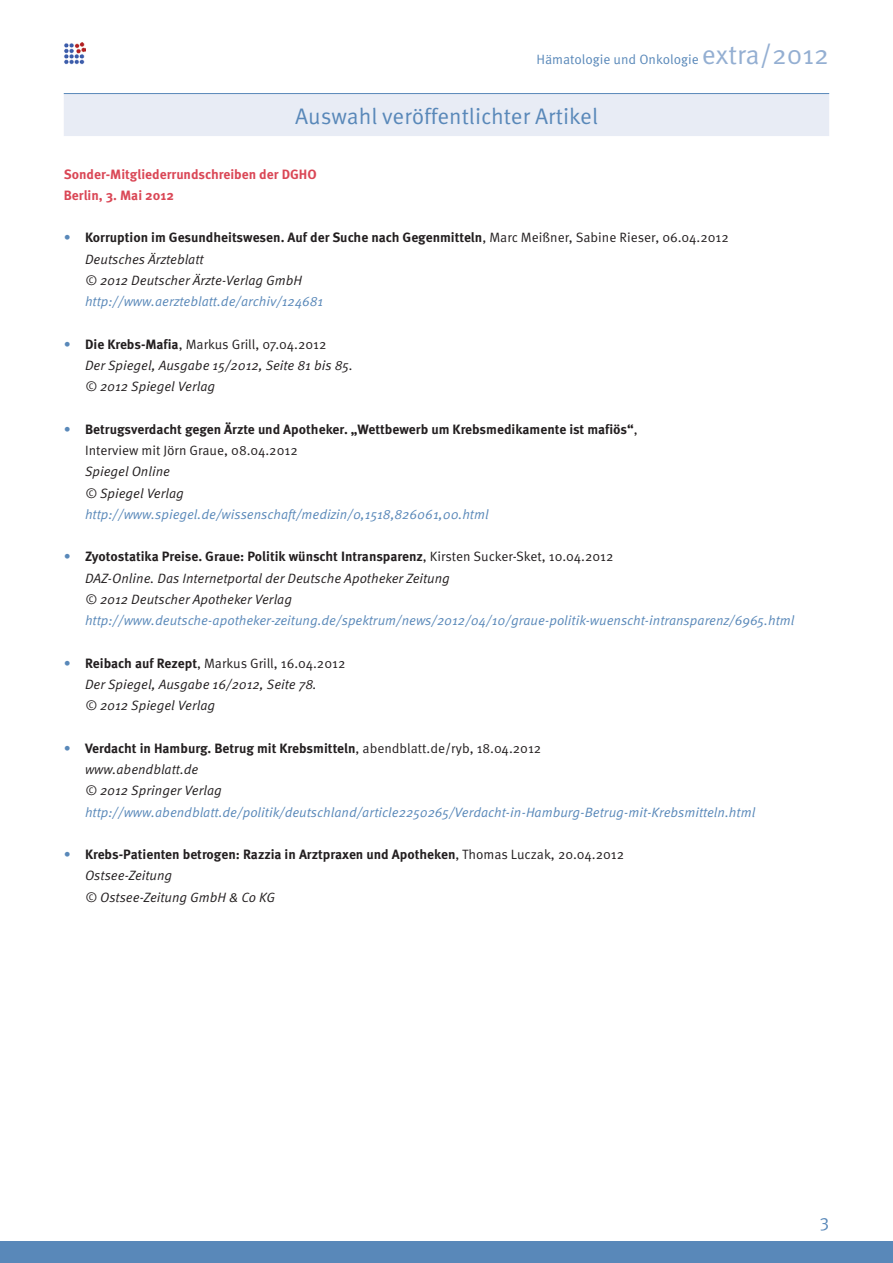
<style>
.page{position:relative;width:893px;height:1263px;background:#fff}
.page>*{position:absolute;margin:0;border:0;box-sizing:border-box;transform-origin:0 0}
.t1{font:22.5px "Meta Pro";color:#5988b9}
.t2{font:18px "Meta Pro";color:#5988b9}
.t3{font:700 13.5px/21.3px "Meta Pro";color:#231f20}
.t4{font:italic 13.5px/21.3px "Meta Pro";color:#231f20}
.t5{font:italic 13.5px "Meta Pro";color:#5988b9}
.t6{font:700 13.5px/21.3px "Meta Pro";color:#da4756}
.t7{font:13.5px "Meta Pro";color:#5988b9}
.s1{font-size:27px;color:#94afd2}
.s2{font-weight:400;color:#5988b9}
.s3{font-weight:400}
.s4{font-weight:400;font-style:italic}
.s5{font-style:normal;color:#5988b9}
.s6{font-weight:700;font-style:normal}
.s7{font-style:normal}
</style>
<div class="page">
<div style="left:64px;top:94px;width:765px;height:42px;background:#e8ecf5"></div>
<img style="left:64px;top:43px;width:21px;height:21px">
<hr style="left:64px;top:93px;width:765px;height:1px;background:#5988b9">
<div style="left:0;top:1242px;width:893px;height:21px;background:#5988b9"></div>
<p class="t7" style="left:536px;top:51px;width:294px">Hämatologie und Onkologie <span class="s1">extra/2012</span></p>
<h1 class="t1" style="left:295px;top:102px;width:304px">Auswahl veröffentlichter Artikel</h1>
<p class="t6" style="left:64px;top:163px;width:255px">Sonder-Mitgliederrundschreiben der DGHO<br>Berlin, 3. Mai 2012</p>
<p class="t3" style="left:85px;top:227px;width:645px;text-indent:-21px"><span class="s2">•</span> Korruption im Gesundheitswesen. Auf der Suche nach Gegenmitteln<span class="s3">, Marc Meißner, Sabine Rieser, 06.04.2012<br></span><span class="s4">Deutsches Ärzteblatt<br>© 2012 Deutscher Ärzte-Verlag GmbH</span></p>
<p class="t5" style="left:85px;top:293px;width:240px">http://www.aerzteblatt.de/archiv/124681</p>
<p class="t4" style="left:85px;top:334px;width:270px;text-indent:-21px"><span class="s5">•</span> <span class="s6">Die Krebs-Mafia</span><span class="s7">, Markus Grill, 07.04.2012<br></span>Der Spiegel, Ausgabe 15/2012, Seite 81 bis 85. © 2012 Spiegel Verlag</p>
<p class="t3" style="left:85px;top:419px;width:554px;text-indent:-21px"><span class="s2">•</span> Betrugsverdacht gegen Ärzte und Apotheker. „Wettbewerb um Krebsmedikamente ist mafiös“<span class="s3">,<br>Interview mit Jörn Graue, 08.04.2012</span></p>
<p class="t4" style="left:85px;top:462px;width:100px">Spiegel Online © Spiegel Verlag</p>
<p class="t5" style="left:85px;top:506px;width:405px">http://www.spiegel.de/wissenschaft/medizin/0,1518,826061,00.html</p>
<p class="t4" style="left:85px;top:547px;width:530px;text-indent:-21px"><span class="s5">•</span> <span class="s6">Zyotostatika Preise. Graue: Politik wünscht Intransparenz</span><span class="s7">, Kirsten Sucker-Sket, 10.04.2012<br></span>DAZ-Online. Das Internetportal der Deutsche Apotheker Zeitung<br>© 2012 Deutscher Apotheker Verlag</p>
<p class="t5" style="left:85px;top:612px;width:711px">http://www.deutsche-apotheker-zeitung.de/spektrum/news/2012/04/10/graue-politik-wuenscht-intransparenz/6965.html</p>
<p class="t4" style="left:85px;top:653px;width:262px;text-indent:-21px"><span class="s5">•</span> <span class="s6">Reibach auf Rezept</span><span class="s7">, Markus Grill, 16.04.2012<br></span>Der Spiegel, Ausgabe 16/2012, Seite 78.<br>© 2012 Spiegel Verlag</p>
<p class="t3" style="left:85px;top:737px;width:458px;text-indent:-21px"><span class="s2">•</span> Verdacht in Hamburg. Betrug mit Krebsmitteln<span class="s3">, abendblatt.de/ryb, 18.04.2012 </span><span class="s4">www.abendblatt.de<br>© 2012 Springer Verlag</span></p>
<p class="t5" style="left:85px;top:804px;width:672px">http://www.abendblatt.de/politik/deutschland/article2250265/Verdacht-in-Hamburg-Betrug-mit-Krebsmitteln.html</p>
<p class="t3" style="left:85px;top:844px;width:541px;text-indent:-21px"><span class="s2">•</span> Krebs-Patienten betrogen: Razzia in Arztpraxen und Apotheken<span class="s3">, Thomas Luczak, 20.04.2012<br></span><span class="s4">Ostsee-Zeitung<br>© Ostsee-Zeitung GmbH &amp; Co KG</span></p>
<h2 class="t2" style="left:820px;top:1213px;width:11px">3</h2>
</div>
